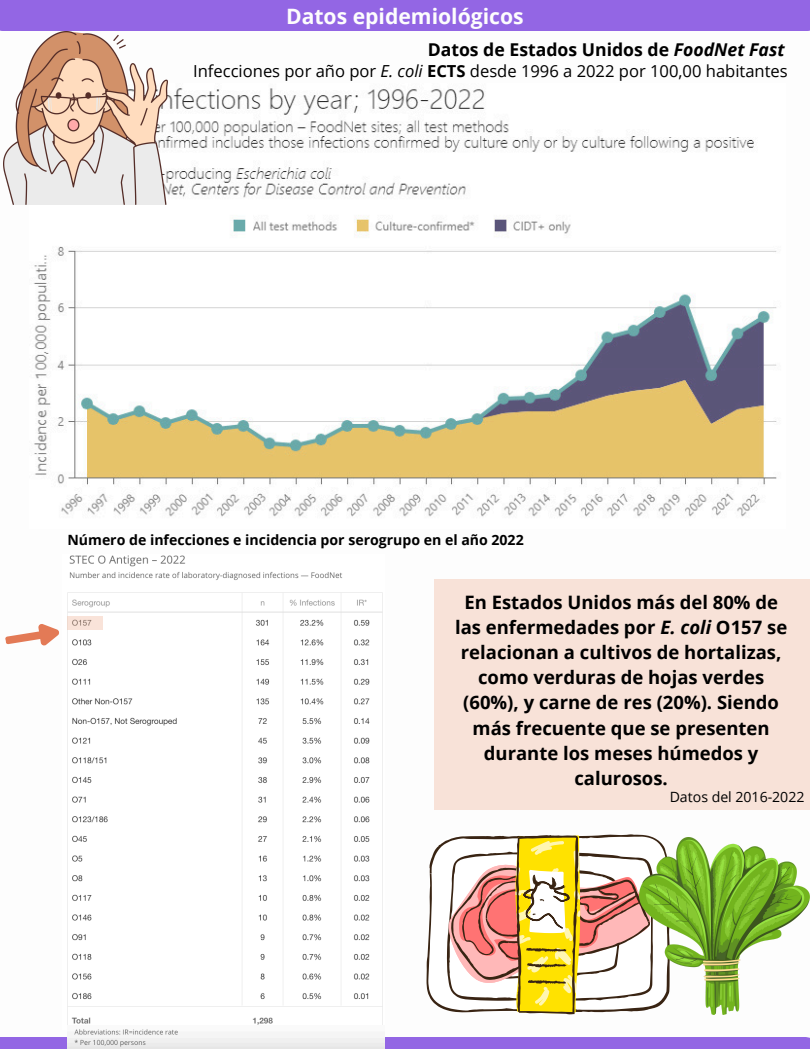
<style>
.page{position:relative;width:810px;height:1049px;background:#fff}
.page>*{position:absolute;margin:0;border:0;box-sizing:border-box;transform-origin:0 0}
.t1{font:700 21.15px "Open Sans";color:#fdfdfd}
.t2{font:700 18.5px/25.1px "Open Sans";color:#000;text-align:center}
.t3{font:700 17.65px "Open Sans";color:#000}
.t4{font:16.6px "Open Sans";color:#000}
.t5{font:700 14.1px "Open Sans";color:#000}
.t6{font:14.1px "Open Sans";color:#000}
.s1{font-style:italic}
.s2{font-weight:700}
</style>
<div class="page">
<img style="left:67px;top:555px;width:316px;height:470px">
<svg style="left:429px;top:834px;width:223px;height:180px"></svg>
<img style="left:640px;top:837px;width:170px;height:177px">
<div style="left:435px;top:579px;width:375px;height:230px;background:#f8e2d8"></div>
<svg style="left:5px;top:624px;width:55px;height:22px"></svg>
<svg style="left:67px;top:616px;width:36px;height:13px"></svg>
<div style="left:0;top:0;width:810px;height:31px;background:#9366e4"></div>
<div style="left:0;top:1036px;width:810px;height:12px;background:#9366e4"></div>
<img style="left:29px;top:84px;width:748px;height:433px">
<img style="left:4px;top:31px;width:163px;height:173px">
<img style="left:67px;top:1029px;width:317px;height:19px">
<h4 class="t1" style="left:286px;top:2px;width:239px">Datos epidemiológicos</h4>
<h1 class="t3" style="left:428px;top:37px;width:358px">Datos de Estados Unidos de <span class="s1">FoodNet Fast</span></h1>
<p class="t4" style="left:193px;top:60px;width:596px">Infecciones por año por <span class="s1">E. coli</span> <span class="s2">ECTS</span> desde 1996 a 2022 por 100,00 habitantes</p>
<h2 class="t5" style="left:67px;top:529px;width:458px">Número de infecciones e incidencia por serogrupo en el año 2022</h2>
<h3 class="t2" style="left:455px;top:588px;width:334px">En Estados Unidos más del 80% de las enfermedades por <span class="s1">E. coli</span> O157 se relacionan a cultivos de hortalizas, como verduras de hojas verdes (60%), y carne de res (20%). Siendo más frecuente que se presenten durante los meses húmedos y calurosos.</h3>
<p class="t6" style="left:670px;top:787px;width:136px">Datos del 2016-2022</p>
</div>
